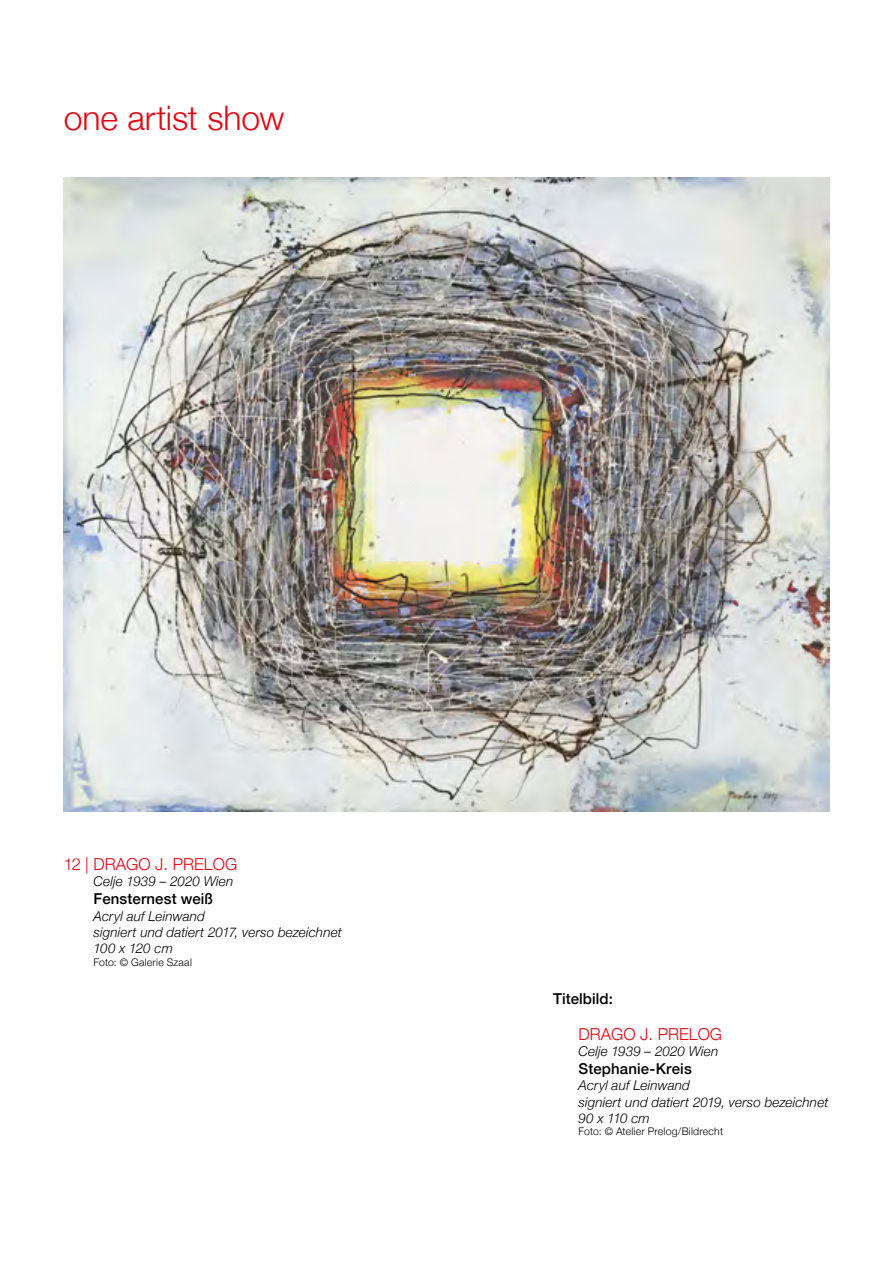
<style>
.page{position:relative;width:893px;height:1263px;background:#fff}
.page>*{position:absolute;margin:0;border:0;box-sizing:border-box;transform-origin:0 0}
.Künstlernamen{font:300 33.75px "Helvetica Neue";letter-spacing:-.005em;color:#e30613}
.Bildtunterschrift_11_pt{font:300 16.5px "Helvetica Neue";color:#e30613}
.Bildtunterschrift_11_pt-2{font:500 15px "Helvetica Neue";letter-spacing:.01em;color:#000}
.Bildtunterschrift_11_pt-3{font:italic 300 13.5px "Helvetica Neue";letter-spacing:.01em;color:#000}
.Bildtunterschrift_11_pt-4{font:300 10.5px "Helvetica Neue";letter-spacing:.02em;color:#000}
</style>
<div class="page">
<img style="left:64px;top:178px;width:765px;height:634px">
<p class="Künstlernamen" style="left:64px;top:91px;width:222px">one artist show</p>
<p class="Bildtunterschrift_11_pt" style="left:64px;top:851px;width:175px">12 | DRAGO J. PRELOG</p>
<p class="Bildtunterschrift_11_pt-3" style="left:94px;top:871px;width:141px">Celje 1939 – 2020 Wien</p>
<p class="Bildtunterschrift_11_pt-2" style="left:94px;top:887px;width:121px">Fensternest weiß</p>
<p class="Bildtunterschrift_11_pt-3" style="left:94px;top:905px;width:113px">Acryl auf Leinwand</p>
<p class="Bildtunterschrift_11_pt-3" style="left:94px;top:921px;width:250px">signiert und datiert 2017, verso bezeichnet</p>
<p class="Bildtunterschrift_11_pt-3" style="left:94px;top:937px;width:81px">100 x 120 cm</p>
<p class="Bildtunterschrift_11_pt-4" style="left:94px;top:953px;width:100px">Foto: © Galerie Szaal</p>
<p class="Bildtunterschrift_11_pt-2" style="left:553px;top:986px;width:61px">Titelbild:</p>
<p class="Bildtunterschrift_11_pt" style="left:578px;top:1021px;width:145px">DRAGO J. PRELOG</p>
<p class="Bildtunterschrift_11_pt-3" style="left:578px;top:1041px;width:141px">Celje 1939 – 2020 Wien</p>
<p class="Bildtunterschrift_11_pt-2" style="left:578px;top:1057px;width:115px">Stephanie-Kreis</p>
<p class="Bildtunterschrift_11_pt-3" style="left:578px;top:1075px;width:113px">Acryl auf Leinwand</p>
<p class="Bildtunterschrift_11_pt-3" style="left:578px;top:1091px;width:251px">signiert und datiert 2019, verso bezeichnet</p>
<p class="Bildtunterschrift_11_pt-3" style="left:578px;top:1107px;width:73px">90 x 110 cm</p>
<p class="Bildtunterschrift_11_pt-4" style="left:578px;top:1123px;width:146px">Foto: © Atelier Prelog/Bildrecht</p>
</div>
